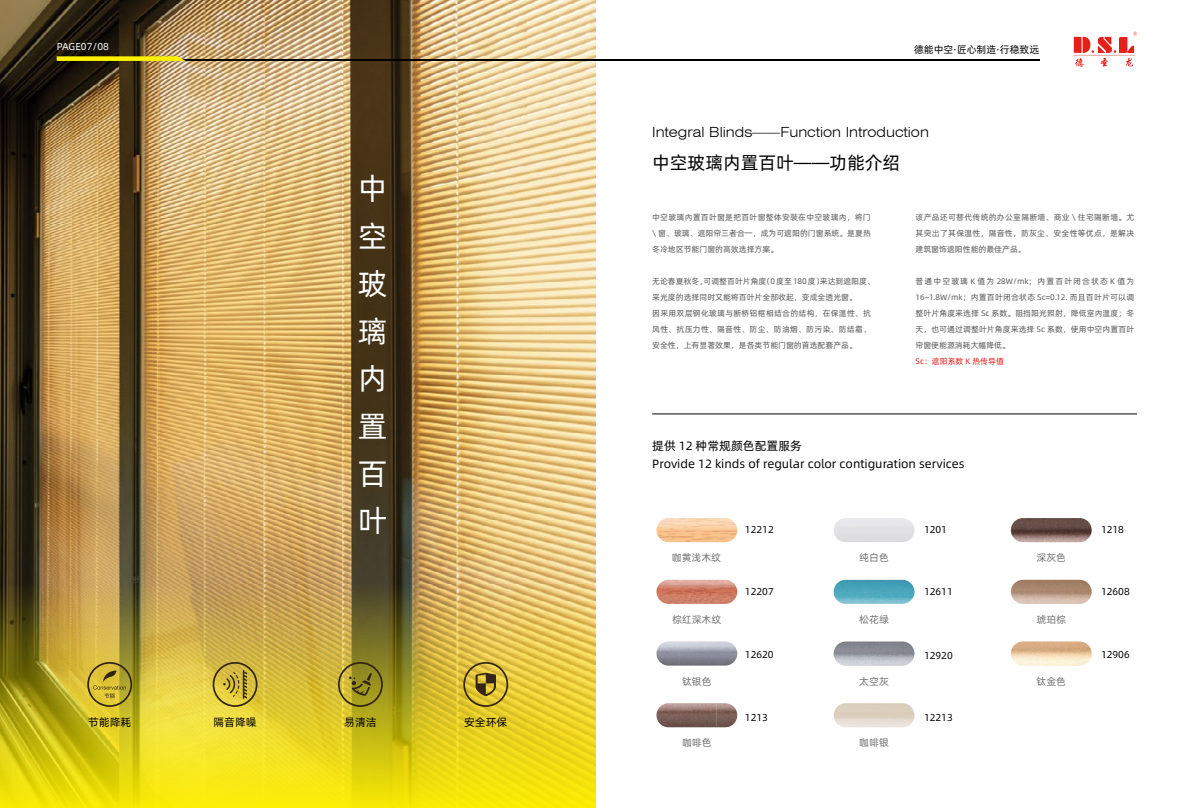
<style>
.page{position:relative;width:1191px;height:808px;background:#fff}
.page>*{position:absolute;margin:0;border:0;box-sizing:border-box;transform-origin:0 0}
.t1{font:30px/47.4px "Alibaba Pu Hui Ti R";color:#fff;text-align:justify}
.t2{font:18px "Alibaba Pu Hui Ti R";color:#000}
.t3{font:300 expanded 14px "Swiss 721 BT";color:#000}
.t4{font:12px/18.7px "Alibaba Pu Hui Ti R";color:#000}
.t5{font:11px "Alibaba Pu Hui Ti R";color:#000}
.t6{font:10px "Alibaba Pu Hui Ti R";color:#000}
.t7{font:10px "Alibaba Pu Hui Ti R";color:#727171}
.t8{font:10px "Alibaba Pu Hui Ti R";color:#fff}
.t9{font:8px/16px "Alibaba Pu Hui Ti R";color:#595757;text-align:justify}
.t10{font:8px "Alibaba Pu Hui Ti R";color:#e71f18}
</style>
<div class="page">
<img style="left:0;top:0;width:595px;height:584px">
<img style="left:0;top:584px;width:595px;height:224px">
<svg style="left:1073px;top:32px;width:64px;height:35px"></svg>
<hr style="left:57px;top:60px;width:982px;height:1px;background:#000">
<svg style="left:57px;top:56px;width:129px;height:5px"></svg>
<svg style="left:87px;top:662px;width:45px;height:45px;background:#b7a22f"></svg>
<svg style="left:213px;top:662px;width:44px;height:45px;background:#bca637"></svg>
<svg style="left:338px;top:662px;width:45px;height:45px;background:#978a24"></svg>
<svg style="left:463px;top:662px;width:45px;height:45px;background:#b89e2f"></svg>
<hr style="left:652px;top:414px;width:485px;height:1px;background:#000">
<img style="left:656px;top:518px;width:81px;height:14px">
<img style="left:656px;top:532px;width:74px;height:10px">
<svg style="left:729px;top:532px;width:8px;height:9px"></svg>
<img style="left:656px;top:580px;width:81px;height:24px">
<img style="left:659px;top:641px;width:76px;height:5px">
<img style="left:656px;top:646px;width:81px;height:19px">
<img style="left:656px;top:703px;width:81px;height:24px">
<img style="left:834px;top:518px;width:80px;height:24px">
<img style="left:833px;top:580px;width:81px;height:24px">
<img style="left:1011px;top:518px;width:80px;height:21px">
<img style="left:1015px;top:539px;width:73px;height:3px">
<img style="left:1011px;top:580px;width:80px;height:24px">
<img style="left:1011px;top:641px;width:80px;height:24px">
<img style="left:833px;top:641px;width:81px;height:24px;border-radius:12px">
<img style="left:833px;top:703px;width:81px;height:24px;border-radius:12px">
<p class="t8" style="left:57px;top:39px;width:54px">PAGE07/08</p>
<p class="t6" style="left:914px;top:42px;width:127px">德能中空·匠心制造·行稳致远</p>
<h3 class="t3" style="left:652px;top:123px;width:278px">Integral Blinds——Function Introduction</h3>
<h1 class="t1" style="left:358px;top:163px;width:30px">中空玻璃内置百叶</h1>
<h3 class="t5" style="left:88px;top:713px;width:45px">节能降耗</h3>
<h3 class="t5" style="left:213px;top:713px;width:45px">隔音降噪</h3>
<h3 class="t5" style="left:344px;top:713px;width:34px">易清洁</h3>
<h3 class="t5" style="left:464px;top:713px;width:45px">安全环保</h3>
<h2 class="t2" style="left:652px;top:149px;width:249px">中空玻璃内置百叶——功能介绍</h2>
<p class="t9" style="left:652px;top:209px;width:220px">中空玻璃內置百叶窗是把百叶窗整体安裝在中空玻璃內，将门\ 窗、玻璃、遮阳帘三者合一，成为可遮阳的门窗系统。是夏热冬冷地区节能门窗的高效选择方案。</p>
<p class="t9" style="left:652px;top:273px;width:224px;text-align:left">无论春夏秋冬，可调整百叶片角度（0 度至 180 度）来达到遮阳度、采光度的选择同时又能将百叶片全部收起，变成全透光窗。<br>因釆用双层钢化玻璃与断桥铝框相结合的结构，在保温性、抗风性、抗压力性、隔音性、防尘、防油烟、防污染、防结霜、安全性，上有显著效果，是各类节能门窗的首选配套产品。</p>
<p class="t9" style="left:915px;top:209px;width:220px">该产品还可替代传统的办公室隔断墙、商业 \ 住宅隔断墙。尤其突岀了其保温性，隔音性，防灰尘、安全性等优点，是解决建筑窗饰遮阳性能的最佳产品。</p>
<p class="t9" style="left:915px;top:273px;width:220px">普通中空玻璃 K 值为 28W/mk；内置百叶闭合状态 K 值为16~1.8W/mk；内置百叶闭合状态 Sc=0.12. 而且百叶片可以调整叶片角度来选择 Sc 系数。阻挡阳光照射，降低室內温度；冬天，也可通过调整叶片角度来选择 Sc 系数，使用中空内置百叶帘窗使能源消耗大幅降低。</p>
<p class="t10" style="left:915px;top:355px;width:90px">Sc：遮阳系数 K 热传导值</p>
<h3 class="t4" style="left:652px;top:435px;width:314px">提供 12 种常规颜色配置服务<br>Provide 12 kinds of regular color contiguration services</h3>
<p class="t6" style="left:745px;top:522px;width:30px">12212</p>
<p class="t6" style="left:924px;top:522px;width:24px">1201</p>
<p class="t6" style="left:1101px;top:522px;width:24px">1218</p>
<p class="t7" style="left:672px;top:550px;width:51px">咖黄浅木纹</p>
<p class="t7" style="left:859px;top:550px;width:31px">纯白色</p>
<p class="t7" style="left:1036px;top:550px;width:31px">深灰色</p>
<p class="t6" style="left:745px;top:584px;width:30px">12207</p>
<p class="t6" style="left:924px;top:584px;width:30px">12611</p>
<p class="t6" style="left:1101px;top:584px;width:30px">12608</p>
<p class="t7" style="left:672px;top:612px;width:51px">棕红深木纹</p>
<p class="t7" style="left:859px;top:612px;width:31px">松花绿</p>
<p class="t7" style="left:1036px;top:612px;width:31px">琥珀棕</p>
<p class="t7" style="left:682px;top:674px;width:31px">钛银色</p>
<p class="t6" style="left:745px;top:647px;width:30px">12620</p>
<p class="t6" style="left:1101px;top:647px;width:30px">12906</p>
<p class="t7" style="left:859px;top:674px;width:31px">太空灰</p>
<p class="t6" style="left:924px;top:648px;width:30px">12920</p>
<p class="t7" style="left:1036px;top:674px;width:31px">钛金色</p>
<p class="t6" style="left:745px;top:710px;width:24px">1213</p>
<p class="t6" style="left:924px;top:710px;width:30px">12213</p>
<p class="t7" style="left:682px;top:735px;width:31px">咖啡色</p>
<p class="t7" style="left:859px;top:735px;width:31px">咖啡银</p>
</div>
